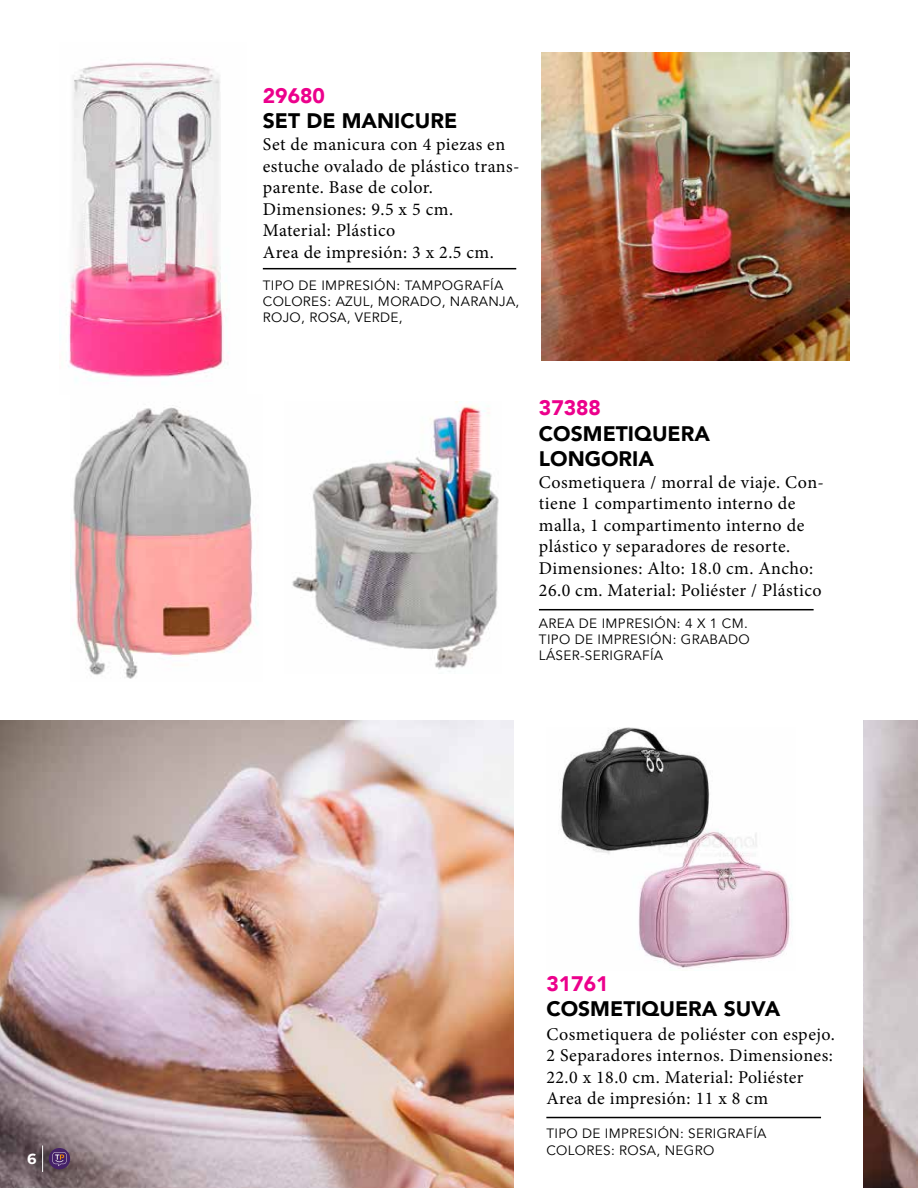
<style>
.page{position:relative;width:918px;height:1188px;background:#fff}
.page>*{position:absolute;margin:0;border:0;box-sizing:border-box;transform-origin:0 0}
.t1{font:900 21px/25.2px "Avenir";color:#000}
.t2{font:900 21px "Avenir";color:#ec008c}
.t3{font:18px/21.6px "Minion Pro";letter-spacing:.025em;color:#000}
.t4{font:700 14.7px "Montserrat";color:#fff}
.t5{font:13.5px/16.2px "Avenir";letter-spacing:.025em;color:#000}
</style>
<div class="page">
<img style="left:0;top:720px;width:918px;height:468px">
<div style="left:514px;top:720px;width:349px;height:468px;background:#fff"></div>
<img style="left:559px;top:728px;width:234px;height:240px">
<hr style="left:546px;top:1117px;width:275px;height:1px;background:#000">
<hr style="left:539px;top:609px;width:275px;height:1px;background:#000">
<img style="left:292px;top:402px;width:207px;height:270px">
<img style="left:70px;top:405px;width:188px;height:274px">
<hr style="left:263px;top:268px;width:253px;height:1px;background:#000">
<img style="left:68px;top:62px;width:161px;height:319px">
<img style="left:542px;top:53px;width:307px;height:307px">
<svg style="left:42px;top:1145px;width:1px;height:27px"></svg>
<div style="left:49px;top:1148px;width:21px;height:21px;background:#452168;border-radius:50%"></div>
<svg style="left:53px;top:1152px;width:14px;height:14px"></svg>
<p class="t4" style="left:27px;top:1148px;width:11px">6</p>
<p class="t2" style="left:263px;top:77px;width:64px">29680</p>
<p class="t1" style="left:263px;top:107px;width:196px">SET DE MANICURE</p>
<p class="t3" style="left:263px;top:134px;width:258px">Set de manicura con 4 piezas en estuche ovalado de plástico trans&shy;parente. Base de color.<br>Dimensiones: 9.5 x 5 cm.<br>Material: Plástico<br>Area de impresión: 3 x 2.5 cm.</p>
<p class="t5" style="left:263px;top:277px;width:258px">TIPO DE IMPRESIÓN: TAMPOGRAFÍA<br>COLORES: AZUL, MORADO, NARANJA,<br>ROJO, ROSA, VERDE,</p>
<p class="t2" style="left:539px;top:390px;width:64px">37388</p>
<p class="t1" style="left:539px;top:420px;width:173px">COSMETIQUERA<br>LONGORIA</p>
<p class="t3" style="left:539px;top:471px;width:287px">Cosmetiquera / morral de viaje. Con&shy;tiene 1 compartimento interno de malla, 1 compartimento interno de plástico y separadores de resorte.<br>Dimensiones: Alto: 18.0 cm. Ancho:<br>26.0 cm. Material: Poliéster / Plástico</p>
<p class="t5" style="left:539px;top:615px;width:212px">AREA DE IMPRESIÓN: 4 X 1 CM.<br>TIPO DE IMPRESIÓN: GRABADO<br>LÁSER-SERIGRAFÍA</p>
<p class="t2" style="left:546px;top:966px;width:64px">31761</p>
<p class="t1" style="left:546px;top:996px;width:236px">COSMETIQUERA SUVA</p>
<p class="t3" style="left:546px;top:1023px;width:290px">Cosmetiquera de poliéster con espejo.<br>2 Separadores internos. Dimensiones:<br>22.0 x 18.0 cm. Material: Poliéster Area de impresión: 11 x 8 cm</p>
<p class="t5" style="left:546px;top:1126px;width:222px">TIPO DE IMPRESIÓN: SERIGRAFÍA<br>COLORES: ROSA, NEGRO</p>
</div>
